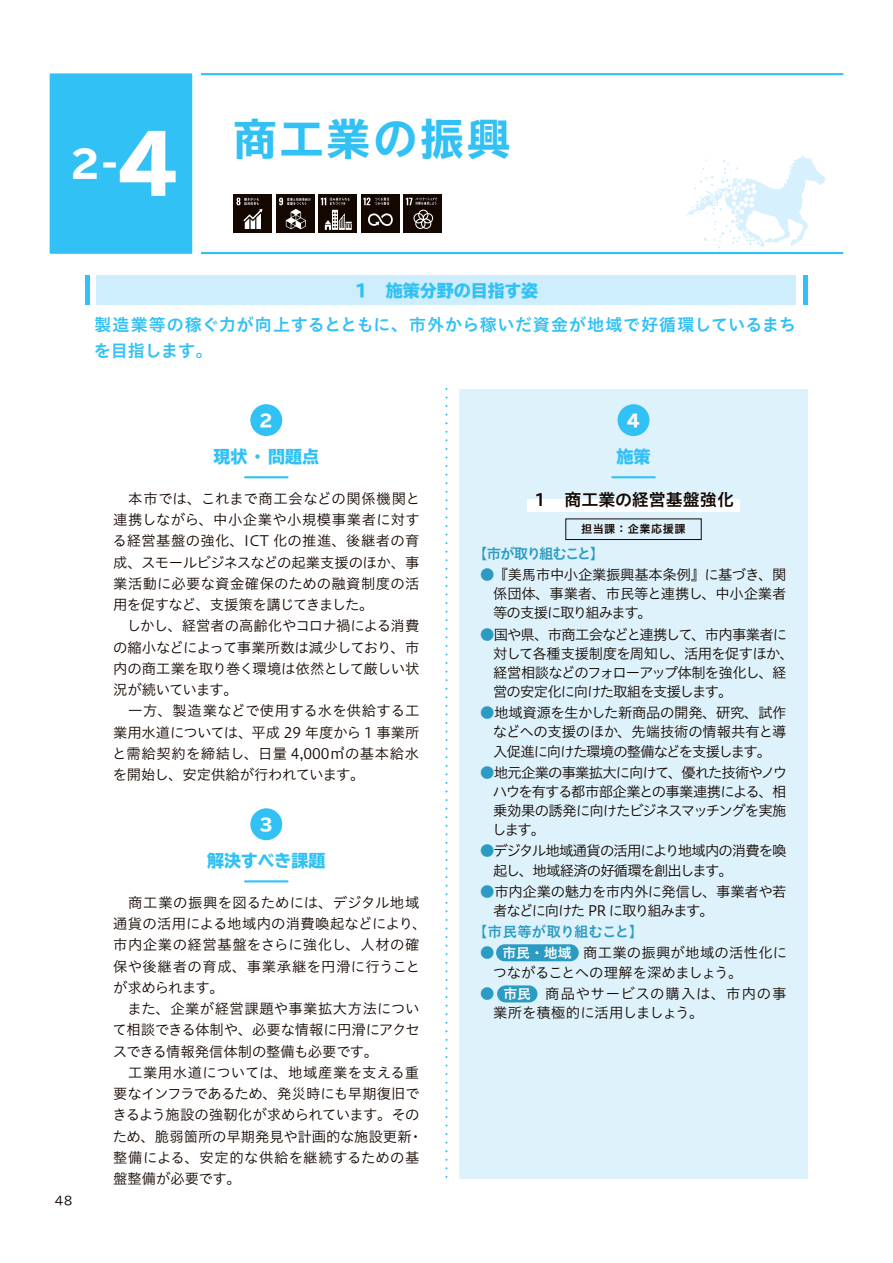
<style>
.page{position:relative;width:893px;height:1263px;background:#fff}
.page>*{position:absolute;margin:0;border:0;box-sizing:border-box;transform-origin:0 0}
.t1{font:700 expanded 42.45px "TBUD Go Std";letter-spacing:.1em;color:#32c1f4}
.t2{font:800 37.2px "TBUD Go Std";color:#fff}
.t3{font:16.95px/25.5px "Hiragino UD Sans Std N W6";letter-spacing:.035em;color:#32c1f4}
.t4{font:800 16.95px "TBUD Go Std";color:#32c1f4}
.t5{font:16.95px "Hiragino UD Sans Std N W6";color:#140700}
.t6{font:800 16.95px "TBUD Go Std";color:#fff}
.t7{font:14.4px/21.3px "Hiragino UD Sans Std N W3";color:#140700}
.t8{font:14.4px/19.2px "Hiragino UD Sans Std N W3";letter-spacing:-.02em;color:#140700;text-align:justify}
.t9{font:14.4px/19.2px "Hiragino UD Sans Std N W3";letter-spacing:-.06em;color:#140700}
.t10{font:14.4px/19.2px "Hiragino UD Sans Std N W3";letter-spacing:-.065em;color:#140700}
.t11{font:14.4px/19.2px "Hiragino UD Sans Std N W3";letter-spacing:-.05em;color:#140700}
.t12{font:14.4px/19.2px "Hiragino UD Sans Std N W3";letter-spacing:.005em;color:#140700}
.t13{font:14.4px/19.2px "Hiragino UD Sans Std N W3";letter-spacing:.025em;color:#140700}
.t14{font:14.4px "Hiragino UD Sans Std N W6";letter-spacing:.005em;color:#2b9bc3}
.t15{font:14.4px "Hiragino UD Sans Std N W6";letter-spacing:-.115em;color:#2b9bc3}
.t16{font:13.8px "Hiragino UD Sans Std N W6";color:#fff}
.t17{font:11.7px "TBUD Go Std";color:#140700}
.t18{font:11.1px "Hiragino UD Sans Std N W6";letter-spacing:.05em;color:#140700}
.s1{font-size:79.65px}
.s2{color:#2b9bc3}
</style>
<div class="page">
<svg style="left:685px;top:155px;width:141px;height:97px"></svg>
<svg style="left:445px;top:397px;width:3px;height:781px"></svg>
<div style="left:50px;top:73px;width:142px;height:181px;background:#32c1f4;border:2px solid #32c1f4"></div>
<hr style="left:201px;top:73px;width:642px;height:2px;background:#32c1f4">
<hr style="left:201px;top:252px;width:642px;height:2px;background:#32c1f4">
<div style="left:96px;top:275px;width:700px;height:30px;background:#ceedfd"></div>
<div style="left:85px;top:275px;width:5px;height:30px;background:#32c1f4"></div>
<div style="left:803px;top:275px;width:5px;height:30px;background:#32c1f4"></div>
<div style="left:250px;top:404px;width:32px;height:32px;background:#32c1f4;border-radius:50%"></div>
<hr style="left:245px;top:476px;width:43px;height:2px;background:#32c1f4">
<div style="left:250px;top:808px;width:32px;height:32px;background:#32c1f4;border-radius:50%"></div>
<hr style="left:245px;top:880px;width:43px;height:2px;background:#32c1f4">
<div style="left:459px;top:389px;width:349px;height:790px;background:#def2fc"></div>
<div style="left:618px;top:404px;width:31px;height:32px;background:#32c1f4;border-radius:50%"></div>
<hr style="left:612px;top:476px;width:43px;height:2px;background:#32c1f4">
<div style="left:527px;top:500px;width:213px;height:12px;background:#fff"></div>
<div style="left:565px;top:519px;width:136px;height:21px;border:1px solid #140700"></div>
<div style="left:234px;top:195px;width:38px;height:38px;background:#140700"></div>
<svg style="left:236px;top:198px;width:26px;height:31px"></svg>
<div style="left:319px;top:195px;width:38px;height:38px;background:#140700"></div>
<svg style="left:321px;top:198px;width:31px;height:32px"></svg>
<div style="left:276px;top:195px;width:38px;height:38px;background:#140700"></div>
<svg style="left:279px;top:198px;width:31px;height:31px"></svg>
<div style="left:361px;top:195px;width:39px;height:38px;background:#140700"></div>
<svg style="left:368px;top:213px;width:25px;height:13px"></svg>
<svg style="left:363px;top:197px;width:26px;height:8px"></svg>
<div style="left:404px;top:195px;width:38px;height:38px;background:#140700"></div>
<svg style="left:406px;top:197px;width:31px;height:32px"></svg>
<div style="left:497px;top:985px;width:40px;height:17px;background:#2b9bc3;border-radius:9px"></div>
<div style="left:496px;top:944px;width:83px;height:17px;background:#2b9bc3;border-radius:9px"></div>
<h2 class="t2" style="left:70px;top:143px;width:112px">2-<span class="s1">4</span></h2>
<h1 class="t1" style="left:234px;top:115px;width:278px">商工業の振興</h1>
<p class="t4" style="left:355px;top:281px;width:185px">1　施策分野の目指す姿</p>
<p class="t3" style="left:94px;top:311px;width:704px">製造業等の稼ぐ力が向上するとともに、市外から稼いだ資金が地域で好循環しているまちを目指します。</p>
<p class="t17" style="left:55px;top:1191px;width:19px">48</p>
<p class="t6" style="left:259px;top:411px;width:15px">2</p>
<p class="t4" style="left:214px;top:447px;width:107px">現状・問題点</p>
<p class="t7" style="left:112px;top:487px;width:309px">　本市では、これまで商工会などの関係機関と連携しながら、中小企業や小規模事業者に対する経営基盤の強化、ICT 化の推進、後継者の育成、スモールビジネスなどの起業支援のほか、事業活動に必要な資金確保のための融資制度の活用を促すなど、支援策を講じてきました。<br>　しかし、経営者の高齢化やコロナ禍による消費の縮小などによって事業所数は減少しており、市内の商工業を取り巻く環境は依然として厳しい状況が続いています。<br>　一方、製造業などで使用する水を供給する工業用水道については、平成 29 年度から 1 事業所と需給契約を締結し、日量 4,000㎥の基本給水を開始し、安定供給が行われています。</p>
<p class="t6" style="left:259px;top:815px;width:15px">3</p>
<p class="t4" style="left:207px;top:851px;width:120px">解決すべき課題</p>
<p class="t7" style="left:112px;top:891px;width:316px">　商工業の振興を図るためには、デジタル地域通貨の活用による地域内の消費喚起などにより、市内企業の経営基盤をさらに強化し、人材の確保や後継者の育成、事業承継を円滑に行うことが求められます。<br>　また、企業が経営課題や事業拡大方法について相談できる体制や、必要な情報に円滑にアクセスできる情報発信体制の整備も必要です。<br>　工業用水道については、地域産業を支える重要なインフラであるため、発災時にも早期復旧できるよう施設の強靭化が求められています。そのため、脆弱箇所の早期発見や計画的な施設更新・整備による、安定的な供給を継続するための基盤整備が必要です。</p>
<p class="t6" style="left:626px;top:411px;width:15px">4</p>
<p class="t4" style="left:616px;top:447px;width:36px">施策</p>
<p class="t5" style="left:532px;top:487px;width:204px">１　商工業の経営基盤強化</p>
<p class="t15" style="left:473px;top:542px;width:132px">【市が取り組むこと】</p>
<p class="t8" style="left:493px;top:564px;width:295px;text-indent:-13px"><span class="s2">●</span>『美馬市中小企業振興基本条例』に基づき、関係団体、事業者、市民等と連携し、中小企業者等の支援に取り組みます。</p>
<p class="t9" style="left:493px;top:624px;width:302px;text-indent:-13px"><span class="s2">●</span>国や県、市商工会などと連携して、市内事業者に対して各種支援制度を周知し、活用を促すほか、経営相談などのフォローアップ体制を強化し、経営の安定化に向けた取組を支援します。</p>
<p class="t8" style="left:493px;top:702px;width:295px;text-indent:-13px"><span class="s2">●</span>地域資源を生かした新商品の開発、研究、試作などへの支援のほか、先端技術の情報共有と導入促進に向けた環境の整備などを支援します。</p>
<p class="t8" style="left:492px;top:762px;width:296px;text-indent:-12px"><span class="s2">●</span>地元企業の事業拡大に向けて、優れた技術やノウハウを有する都市部企業との事業連携による、相乗効果の誘発に向けたビジネスマッチングを実施します。</p>
<p class="t10" style="left:493px;top:841px;width:295px;text-indent:-13px"><span class="s2">●</span>デジタル地域通貨の活用により地域内の消費を喚起し、地域経済の好循環を創出します。</p>
<p class="t11" style="left:493px;top:881px;width:295px;text-indent:-13px"><span class="s2">●</span>市内企業の魅力を市内外に発信し、事業者や若者などに向けた PR に取り組みます。</p>
<p class="t14" style="left:473px;top:921px;width:171px">【市民等が取り組むこと】</p>
<p class="t12" style="left:493px;top:943px;width:296px;text-indent:-12px"><span class="s2">●</span>　　　　　　商工業の振興が地域の活性化につながることへの理解を深めましょう。</p>
<p class="t13" style="left:493px;top:983px;width:295px;text-indent:-13px"><span class="s2">●</span>　　　 商品やサービスの購入は、市内の事業所を積極的に活用しましょう。</p>
<p class="t18" style="left:581px;top:521px;width:106px">担当課：企業応援課</p>
<p class="t16" style="left:502px;top:942px;width:71px">市民・地域</p>
<p class="t16" style="left:503px;top:983px;width:29px">市民</p>
</div>
